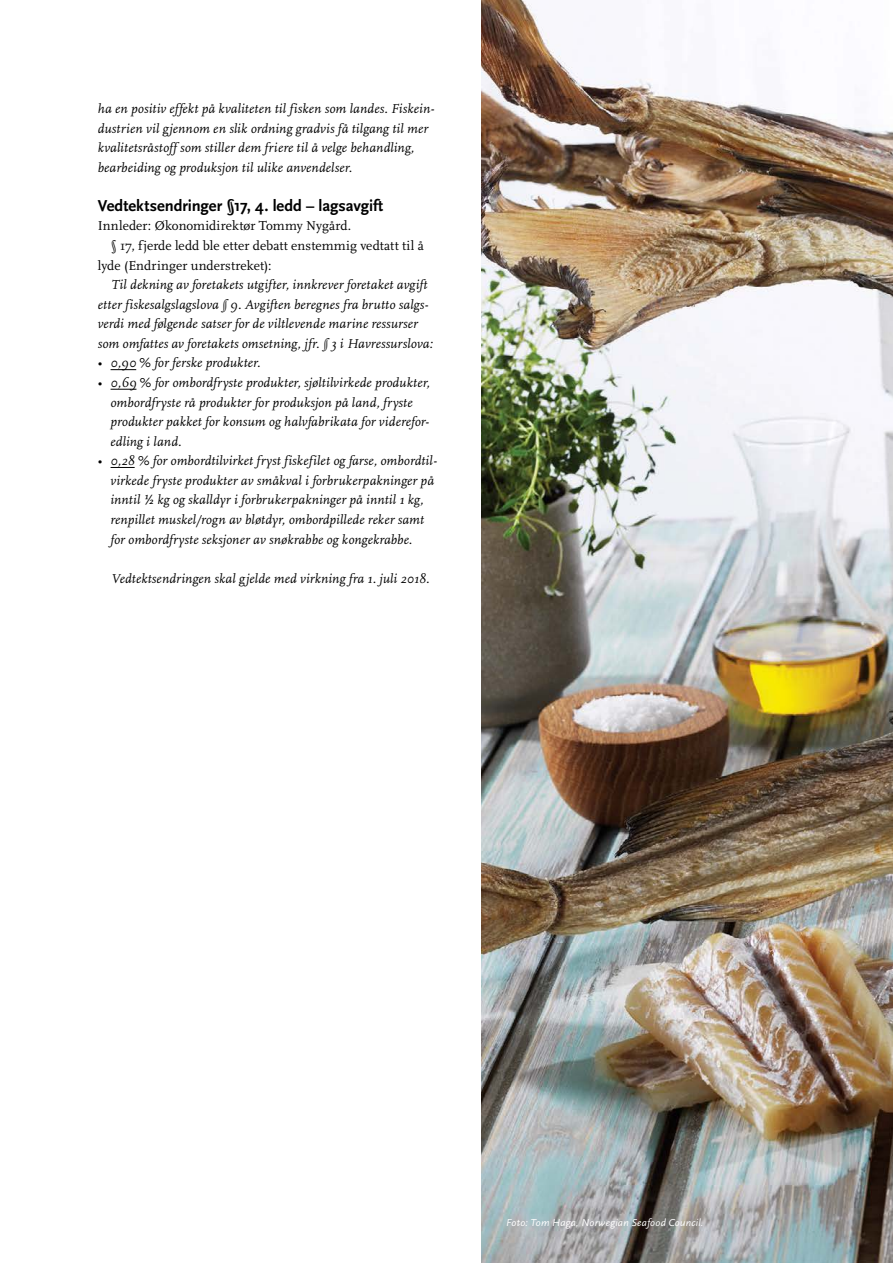
<style>
.page{position:relative;width:893px;height:1263px;background:#fff}
.page>*{position:absolute;margin:0;border:0;box-sizing:border-box;transform-origin:0 0}
.t1{font:700 16.5px "Scala Sans";letter-spacing:-.005em;color:#000}
.t2{font:italic 13.5px/19.5px "Scala";letter-spacing:.015em;color:#000}
.t3{font:13.5px "Scala";letter-spacing:.005em;color:#000}
.t4{font:italic 10.5px "Scala Sans";letter-spacing:.02em;color:#fff}
.s1{font-style:normal}
</style>
<div class="page">
<img style="left:482px;top:0;width:411px;height:1263px">
<svg style="left:111px;top:369px;width:25px;height:1px"></svg>
<svg style="left:111px;top:389px;width:25px;height:1px"></svg>
<svg style="left:111px;top:467px;width:24px;height:1px"></svg>
<p class="t2" style="left:98px;top:99px;width:338px">ha en positiv effekt på kvaliteten til fisken som landes. Fiskein&shy;dustrien vil gjennom en slik ordning gradvis få tilgang til mer kvalitetsråstoff som stiller dem friere til å velge behandling, bearbeiding og produksjon til ulike anvendelser.</p>
<p class="t1" style="left:98px;top:197px;width:287px">Vedtektsendringer §17, 4. ledd – lagsavgift</p>
<p class="t3" style="left:98px;top:219px;width:255px">Innleder: Økonomidirektør Tommy Nygård.</p>
<p class="t3" style="left:111px;top:238px;width:314px">§ 17, fjerde ledd ble etter debatt enstemmig vedtatt til å</p>
<p class="t3" style="left:98px;top:258px;width:175px">lyde (Endringer understreket):</p>
<p class="t2" style="left:98px;top:275px;width:336px;text-indent:14px">Til dekning av foretakets utgifter, innkrever foretaket avgift etter fiskesalgslagslova § 9. Avgiften beregnes fra brutto salgs&shy;verdi med følgende satser for de viltlevende marine ressurser som omfattes av foretakets omsetning, jfr. § 3 i Havressurslova:</p>
<p class="t2" style="left:98px;top:354px;width:164px"><span class="s1">•</span> 0,90 % for ferske produkter.</p>
<p class="t2" style="left:111px;top:373px;width:321px;text-indent:-13px"><span class="s1">•</span> 0,69 % for ombordfryste produkter, sjøltilvirkede produkter, ombordfryste rå produkter for produksjon på land, fryste produkter pakket for konsum og halvfabrikata for viderefor&shy;edling i land.</p>
<p class="t2" style="left:111px;top:451px;width:328px;text-indent:-13px"><span class="s1">•</span> 0,28 % for ombordtilvirket fryst fiskefilet og farse, ombordtil&shy;virkede fryste produkter av småkval i forbrukerpakninger på inntil ½ kg og skalldyr i forbrukerpakninger på inntil 1 kg, renpillet muskel/rogn av bløtdyr, ombordpillede reker samt for ombordfryste seksjoner av snøkrabbe og kongekrabbe.</p>
<p class="t2" style="left:111px;top:569px;width:320px">Vedtektsendringen skal gjelde med virkning fra 1. juli 2018.</p>
<p class="t4" style="left:506px;top:1216px;width:199px">Foto: Tom Haga, Norwegian Seafood Council.</p>
</div>
